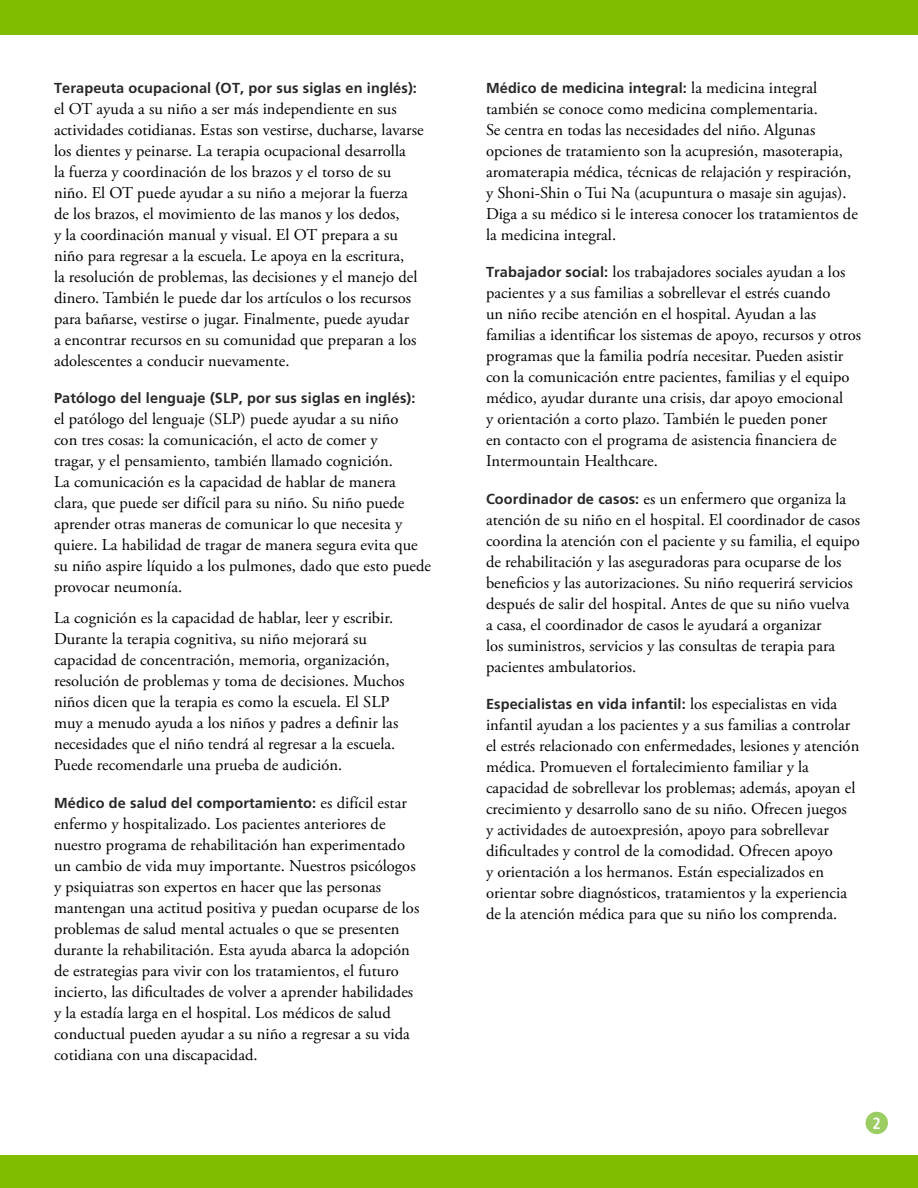
<style>
.page{position:relative;width:918px;height:1188px;background:#fff}
.page>*{position:absolute;margin:0;border:0;box-sizing:border-box;transform-origin:0 0}
.Main__p{font:16.5px/21px "Adobe Garamond Pro";color:#000}
.t1{font:700 condensed 16.2px "Frutiger LT Std";color:#fff}
.Main__p-2{font:700 14.4px "Frutiger LT Std";letter-spacing:.01em;color:#292829}
.s1{font-family:"Adobe Garamond Pro";font-weight:400;font-size:16.5px;color:#000}
.s2{font-family:"Frutiger LT Std";font-weight:700;font-size:14.4px;color:#292829}
</style>
<div class="page">
<div style="left:0;top:0;width:918px;height:35px;background:#80bc00"></div>
<div style="left:0;top:1156px;width:918px;height:32px;background:#80bc00"></div>
<div style="left:866px;top:1112px;width:22px;height:22px;background:#9bcd63;border-radius:50%"></div>
<p class="Main__p-2" style="left:54px;top:79px;width:365px">Terapeuta ocupacional (OT, por sus siglas en inglés):</p>
<p class="Main__p" style="left:54px;top:99px;width:371px">el OT ayuda a su niño a ser más independiente en sus actividades cotidianas. Estas son vestirse, ducharse, lavarse los dientes y peinarse. La terapia ocupacional desarrolla<br>la fuerza y coordinación de los brazos y el torso de su niño. El OT puede ayudar a su niño a mejorar la fuerza de los brazos, el movimiento de las manos y los dedos,<br>y la coordinación manual y visual. El OT prepara a su niño para regresar a la escuela. Le apoya en la escritura,<br>la resolución de problemas, las decisiones y el manejo del dinero. También le puede dar los artículos o los recursos para bañarse, vestirse o jugar. Finalmente, puede ayudar<br>a encontrar recursos en su comunidad que preparan a los adolescentes a conducir nuevamente.</p>
<p class="Main__p-2" style="left:54px;top:390px;width:363px">Patólogo del lenguaje (SLP, por sus siglas en inglés):</p>
<p class="Main__p" style="left:54px;top:409px;width:379px">el patólogo del lenguaje (SLP) puede ayudar a su niño<br>con tres cosas: la comunicación, el acto de comer y<br>tragar, y el pensamiento, también llamado cognición.<br>La comunicación es la capacidad de hablar de manera clara, que puede ser difícil para su niño. Su niño puede aprender otras maneras de comunicar lo que necesita y quiere. La habilidad de tragar de manera segura evita que su niño aspire líquido a los pulmones, dado que esto puede provocar neumonía.</p>
<p class="Main__p" style="left:54px;top:608px;width:352px">La cognición es la capacidad de hablar, leer y escribir.<br>Durante la terapia cognitiva, su niño mejorará su capacidad de concentración, memoria, organización, resolución de problemas y toma de decisiones. Muchos niños dicen que la terapia es como la escuela. El SLP muy a menudo ayuda a los niños y padres a definir las necesidades que el niño tendrá al regresar a la escuela.<br>Puede recomendarle una prueba de audición.</p>
<p class="Main__p-2" style="left:54px;top:794px;width:354px">Médico de salud del comportamiento: <span class="s1">es difícil estar</span></p>
<p class="Main__p" style="left:54px;top:814px;width:367px">enfermo y hospitalizado. Los pacientes anteriores de nuestro programa de rehabilitación han experimentado un cambio de vida muy importante. Nuestros psicólogos y psiquiatras son expertos en hacer que las personas mantengan una actitud positiva y puedan ocuparse de los problemas de salud mental actuales o que se presenten durante la rehabilitación. Esta ayuda abarca la adopción de estrategias para vivir con los tratamientos, el futuro incierto, las dificultades de volver a aprender habilidades y la estadía larga en el hospital. Los médicos de salud conductual pueden ayudar a su niño a regresar a su vida cotidiana con una discapacidad.</p>
<p class="Main__p-2" style="left:486px;top:79px;width:333px">Médico de medicina integral: <span class="s1">la medicina integral</span></p>
<p class="Main__p" style="left:486px;top:99px;width:373px">también se conoce como medicina complementaria.<br>Se centra en todas las necesidades del niño. Algunas opciones de tratamiento son la acupresión, masoterapia, aromaterapia médica, técnicas de relajación y respiración, y Shoni-Shin o Tui Na (acupuntura o masaje sin agujas).<br>Diga a su médico si le interesa conocer los tratamientos de la medicina integral.</p>
<p class="Main__p" style="left:486px;top:262px;width:377px"><span class="s2">Trabajador social:</span> los trabajadores sociales ayudan a los pacientes y a sus familias a sobrellevar el estrés cuando<br>un niño recibe atención en el hospital. Ayudan a las familias a identificar los sistemas de apoyo, recursos y otros programas que la familia podría necesitar. Pueden asistir con la comunicación entre pacientes, familias y el equipo médico, ayudar durante una crisis, dar apoyo emocional<br>y orientación a corto plazo. También le pueden poner<br>en contacto con el programa de asistencia financiera de Intermountain Healthcare.</p>
<p class="Main__p" style="left:486px;top:489px;width:376px"><span class="s2">Coordinador de casos:</span> es un enfermero que organiza la atención de su niño en el hospital. El coordinador de casos coordina la atención con el paciente y su familia, el equipo de rehabilitación y las aseguradoras para ocuparse de los beneficios y las autorizaciones. Su niño requerirá servicios después de salir del hospital. Antes de que su niño vuelva<br>a casa, el coordinador de casos le ayudará a organizar<br>los suministros, servicios y las consultas de terapia para pacientes ambulatorios.</p>
<p class="Main__p-2" style="left:486px;top:696px;width:353px">Especialistas en vida infantil: <span class="s1">los especialistas en vida</span></p>
<p class="Main__p" style="left:486px;top:715px;width:375px">infantil ayudan a los pacientes y a sus familias a controlar el estrés relacionado con enfermedades, lesiones y atención médica. Promueven el fortalecimiento familiar y la capacidad de sobrellevar los problemas; además, apoyan el crecimiento y desarrollo sano de su niño. Ofrecen juegos<br>y actividades de autoexpresión, apoyo para sobrellevar dificultades y control de la comodidad. Ofrecen apoyo<br>y orientación a los hermanos. Están especializados en orientar sobre diagnósticos, tratamientos y la experiencia de la atención médica para que su niño los comprenda.</p>
<p class="t1" style="left:873px;top:1113px;width:10px">2</p>
</div>
